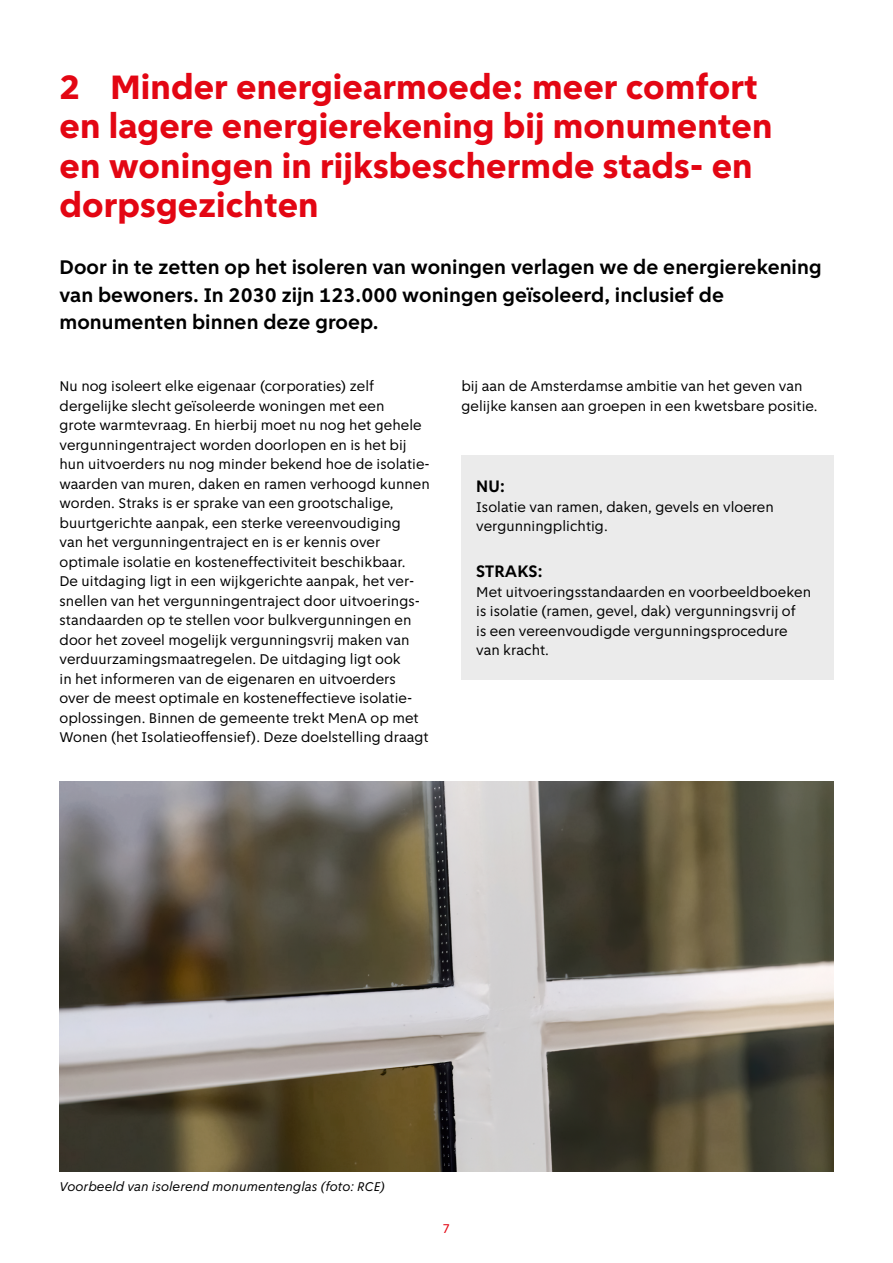
<style>
.page{position:relative;width:893px;height:1263px;background:#fff}
.page>*{position:absolute;margin:0;border:0;box-sizing:border-box;transform-origin:0 0}
.Hoofdstuktitel{font:800 36px/39.6px "Amsterdam Sans";color:#e30613}
.inleiding{font:700 21px/27.3px "Amsterdam Sans";letter-spacing:.005em;color:#000}
.kadertekst{font:700 17.7px "Amsterdam Sans";color:#000}
.platte_tekst{font:15px/19.5px "Amsterdam Sans";color:#000}
.kadertekst-2{font:15px/19.5px "Amsterdam Sans";color:#000}
.t1{font:italic 13.5px "Amsterdam Sans";color:#000}
.t2{font:13.5px "Amsterdam Sans";color:#e30613}
</style>
<div class="page">
<div style="left:461px;top:455px;width:372px;height:62px;background:#ebebeb"></div>
<div style="left:461px;top:517px;width:372px;height:62px;background:#ebebeb"></div>
<div style="left:461px;top:562px;width:372px;height:117px;background:#ebebeb"></div>
<img style="left:60px;top:781px;width:773px;height:390px">
<h1 class="Hoofdstuktitel" style="left:60px;top:67px;width:714px">2 Minder energiearmoede: meer comfort en lagere energierekening bij monumenten en woningen in rijksbeschermde stads- en dorpsgezichten</h1>
<p class="inleiding" style="left:60px;top:254px;width:764px">Door in te zetten op het isoleren van woningen verlagen we de energierekening van bewoners. In 2030 zijn 123.000 woningen geïsoleerd, inclusief de monumenten binnen deze groep.</p>
<p class="platte_tekst" style="left:60px;top:376px;width:372px">Nu nog isoleert elke eigenaar (corporaties) zelf dergelijke slecht geïsoleerde woningen met een<br>grote warmtevraag. En hierbij moet nu nog het gehele vergunningentraject worden doorlopen en is het bij hun uitvoerders nu nog minder bekend hoe de isolatie&shy;waarden van muren, daken en ramen verhoogd kunnen worden. Straks is er sprake van een grootschalige, buurtgerichte aanpak, een sterke vereenvoudiging<br>van het vergunningentraject en is er kennis over optimale isolatie en kosteneffectiviteit beschikbaar.<br>De uitdaging ligt in een wijkgerichte aanpak, het ver&shy;snellen van het vergunningentraject door uitvoerings&shy;standaarden op te stellen voor bulkvergunningen en door het zoveel mogelijk vergunningsvrij maken van verduurzamingsmaatregelen. De uitdaging ligt ook<br>in het informeren van de eigenaren en uitvoerders<br>over de meest optimale en kosteneffectieve isolatie&shy;oplossingen. Binnen de gemeente trekt MenA op met Wonen (het Isolatieoffensief). Deze doelstelling draagt</p>
<p class="platte_tekst" style="left:461px;top:376px;width:358px">bij aan de Amsterdamse ambitie van het geven van gelijke kansen aan groepen in een kwetsbare positie.</p>
<p class="kadertekst" style="left:476px;top:476px;width:31px">NU:</p>
<p class="kadertekst-2" style="left:476px;top:497px;width:299px">Isolatie van ramen, daken, gevels en vloeren vergunningplichtig.</p>
<p class="kadertekst" style="left:476px;top:561px;width:68px">STRAKS:</p>
<p class="kadertekst-2" style="left:476px;top:582px;width:336px">Met uitvoeringsstandaarden en voorbeeldboeken is isolatie (ramen, gevel, dak) vergunningsvrij of<br>is een vereenvoudigde vergunningsprocedure van kracht.</p>
<p class="t1" style="left:60px;top:1178px;width:327px">Voorbeeld van isolerend monumentenglas (foto: RCE)</p>
<p class="t2" style="left:443px;top:1221px;width:9px">7</p>
</div>
